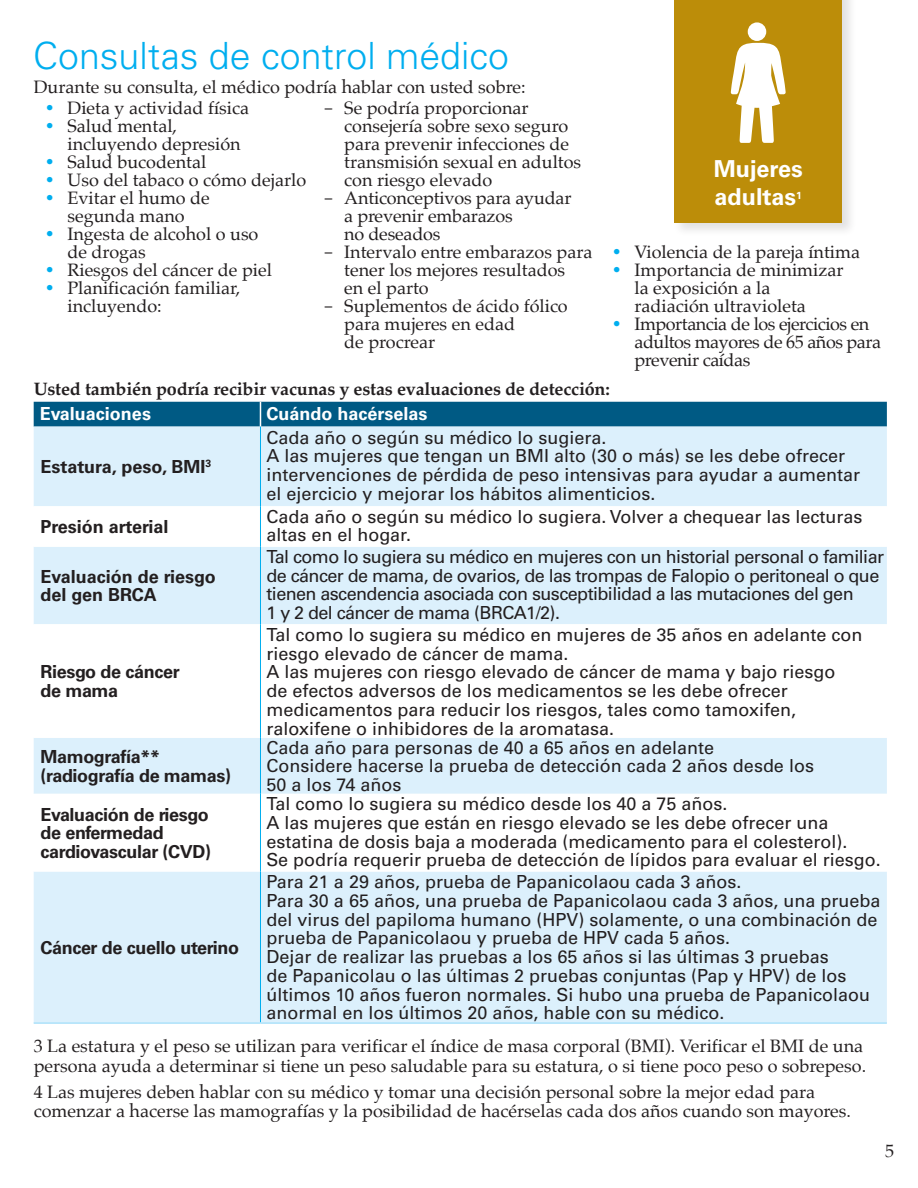
<style>
.page{position:relative;width:918px;height:1188px;background:#fff}
.page>*{position:absolute;margin:0;border:0;box-sizing:border-box;transform-origin:0 0}
.t1{font:300 37.5px "Univers LT Std";color:#00aeef}
.t2{font:700 23.4px/28px "Univers LT Std";color:#fff}
.t3{font:18px/18.8px "Univers LT Std";color:#231f20}
.t4{font:18px/18px "Palatino";color:#231f20}
.t5{font:18px/18.8px "Univers LT Std";letter-spacing:-.03em;color:#231f20}
.t6{font:700 18px/18.8px "Univers LT Std";letter-spacing:-.02em;color:#231f20}
.t7{font:18px/18px "Palatino";letter-spacing:-.025em;color:#231f20}
.t8{font:700 18px "Palatino";letter-spacing:-.01em;color:#231f20}
.t9{font:700 18px/18.8px "Univers LT Std";color:#231f20}
.t10{font:700 18px "Univers LT Std";color:#fff}
.t11{font:15px "Univers LT Std";color:#00aeef}
.t12{font:700 10.2px "Univers LT Std";color:#fff}
.s1{font-family:"Univers LT Std";font-size:15px;color:#00aeef}
.s2{font-family:"Univers LT Std";font-size:15px}
</style>
<div class="page">
<div style="left:34px;top:427px;width:853px;height:595px;background:#dcf0fc"></div>
<svg style="left:34px;top:506px;width:853px;height:41px"></svg>
<svg style="left:34px;top:624px;width:853px;height:248px"></svg>
<div style="left:34px;top:402px;width:853px;height:25px;background:#005a84"></div>
<hr style="left:260px;top:427px;width:1px;height:79px;background:#00aeef">
<hr style="left:260px;top:506px;width:1px;height:41px;background:#00aeef">
<hr style="left:260px;top:547px;width:1px;height:77px;background:#00aeef">
<hr style="left:260px;top:624px;width:1px;height:114px;background:#00aeef">
<hr style="left:260px;top:738px;width:1px;height:56px;background:#00aeef">
<hr style="left:260px;top:794px;width:1px;height:78px;background:#00aeef">
<hr style="left:260px;top:872px;width:1px;height:150px;background:#00aeef">
<hr style="left:34px;top:1022px;width:226px;height:2px;background:#ace1fa">
<hr style="left:260px;top:1022px;width:627px;height:2px;background:#ace1fa">
<div style="left:673px;top:0;width:184px;height:237px;background:#231f20;opacity:.13"></div>
<div style="left:674px;top:0;width:168px;height:222px;background:#bc8d09"></div>
<div style="left:748px;top:22px;width:18px;height:19px;background:#fff;border-radius:50%"></div>
<svg style="left:730px;top:43px;width:56px;height:100px"></svg>
<h3 class="t1" style="left:33px;top:33px;width:477px">Consultas de control médico</h3>
<p class="t4" style="left:34px;top:78px;width:493px">Durante su consulta, el médico podría hablar con usted sobre:</p>
<p class="t4" style="left:47px;top:99px;width:203px"><span class="s1">•</span> Dieta y actividad física</p>
<p class="t4" style="left:67px;top:117px;width:175px;text-indent:-20px"><span class="s1">•</span> Salud mental, incluyendo depresión</p>
<p class="t4" style="left:47px;top:153px;width:161px"><span class="s1">•</span> Salud bucodental</p>
<p class="t4" style="left:47px;top:171px;width:261px"><span class="s1">•</span> Uso del tabaco o cómo dejarlo</p>
<p class="t4" style="left:47px;top:189px;width:164px;text-align:center"><span class="s1">•</span> Evitar el humo de segunda mano</p>
<p class="t4" style="left:67px;top:225px;width:193px;text-indent:-20px"><span class="s1">•</span> Ingesta de alcohol o uso de drogas</p>
<p class="t4" style="left:47px;top:261px;width:226px"><span class="s1">•</span> Riesgos del cáncer de piel</p>
<p class="t11" style="left:47px;top:279px;width:7px">•</p>
<p class="t4" style="left:67px;top:279px;width:174px">Planificación familiar, incluyendo:</p>
<p class="t4" style="left:344px;top:99px;width:239px;text-indent:-20px"><span class="s2">–</span> Se podría proporcionar consejería sobre sexo seguro para prevenir infecciones de transmisión sexual en adultos con riesgo elevado</p>
<p class="t4" style="left:344px;top:189px;width:229px;text-indent:-19px"><span class="s2">–</span> Anticonceptivos para ayudar a prevenir embarazos<br>no deseados</p>
<p class="t4" style="left:344px;top:243px;width:250px;text-indent:-20px"><span class="s2">–</span> Intervalo entre embarazos para tener los mejores resultados<br>en el parto</p>
<p class="t4" style="left:344px;top:297px;width:225px;text-indent:-20px"><span class="s2">–</span> Suplementos de ácido fólico para mujeres en edad<br>de procrear</p>
<h2 class="t2" style="left:714px;top:155px;width:90px">Mujeres adultas</h2>
<p class="t12" style="left:796px;top:189px;width:7px">1</p>
<p class="t4" style="left:614px;top:243px;width:247px"><span class="s1">•</span> Violencia de la pareja íntima</p>
<p class="t4" style="left:635px;top:261px;width:210px;text-indent:-20px"><span class="s1">•</span> Importancia de minimizar la exposición a la radiación ultravioleta</p>
<p class="t7" style="left:635px;top:315px;width:248px;text-indent:-20px"><span class="s1">•</span> Importancia de los ejercicios en adultos mayores de 65 años para prevenir caídas</p>
<p class="t8" style="left:34px;top:373px;width:578px">Usted también podría recibir vacunas y estas evaluaciones de detección:</p>
<p class="t10" style="left:40px;top:403px;width:113px">Evaluaciones</p>
<p class="t10" style="left:266px;top:403px;width:163px">Cuándo hacérselas</p>
<p class="t9" style="left:40px;top:457px;width:172px">Estatura, peso, BMI<sup>3</sup></p>
<p class="t3" style="left:266px;top:428px;width:342px">Cada año o según su médico lo sugiera.</p>
<p class="t3" style="left:266px;top:447px;width:595px">A las mujeres que tengan un BMI alto (30 o más) se les debe ofrecer intervenciones de pérdida de peso intensivas para ayudar a aumentar el ejercicio y mejorar los hábitos alimenticios.</p>
<p class="t9" style="left:40px;top:517px;width:130px">Presión arterial</p>
<p class="t3" style="left:266px;top:507px;width:598px">Cada año o según su médico lo sugiera. Volver a chequear las lecturas altas en el hogar.</p>
<p class="t9" style="left:40px;top:567px;width:177px">Evaluación de riesgo del gen BRCA</p>
<p class="t5" style="left:266px;top:547px;width:619px">Tal como lo sugiera su médico en mujeres con un historial personal o familiar de cáncer de mama, de ovarios, de las trompas de Falopio o peritoneal o que tienen ascendencia asociada con susceptibilidad a las mutaciones del gen<br>1 y 2 del cáncer de mama (BRCA1/2).</p>
<p class="t6" style="left:40px;top:663px;width:141px">Riesgo de cáncer de mama</p>
<p class="t6" style="left:40px;top:747px;width:192px">Mamografía** (radiografía de mamas)</p>
<p class="t6" style="left:40px;top:805px;width:172px">Evaluación de riesgo de enfermedad cardiovascular (CVD)</p>
<p class="t6" style="left:40px;top:938px;width:200px">Cáncer de cuello uterino</p>
<p class="t3" style="left:266px;top:625px;width:598px">Tal como lo sugiera su médico en mujeres de 35 años en adelante con riesgo elevado de cáncer de mama.</p>
<p class="t3" style="left:266px;top:663px;width:571px">A las mujeres con riesgo elevado de cáncer de mama y bajo riesgo de efectos adversos de los medicamentos se les debe ofrecer medicamentos para reducir los riesgos, tales como tamoxifen, raloxifene o inhibidores de la aromatasa.</p>
<p class="t3" style="left:266px;top:738px;width:449px">Cada año para personas de 40 a 65 años en adelante</p>
<p class="t3" style="left:266px;top:757px;width:549px">Considere hacerse la prueba de detección cada 2 años desde los<br>50 a los 74 años</p>
<p class="t3" style="left:266px;top:794px;width:463px">Tal como lo sugiera su médico desde los 40 a 75 años.</p>
<p class="t3" style="left:266px;top:813px;width:583px">A las mujeres que están en riesgo elevado se les debe ofrecer una estatina de dosis baja a moderada (medicamento para el colesterol).</p>
<p class="t3" style="left:266px;top:851px;width:616px">Se podría requerir prueba de detección de lípidos para evaluar el riesgo.</p>
<p class="t3" style="left:266px;top:872px;width:477px">Para 21 a 29 años, prueba de Papanicolaou cada 3 años.</p>
<p class="t3" style="left:266px;top:891px;width:616px">Para 30 a 65 años, una prueba de Papanicolaou cada 3 años, una prueba del virus del papiloma humano (HPV) solamente, o una combinación de prueba de Papanicolaou y prueba de HPV cada 5 años.</p>
<p class="t3" style="left:266px;top:947px;width:605px">Dejar de realizar las pruebas a los 65 años si las últimas 3 pruebas<br>de Papanicolau o las últimas 2 pruebas conjuntas (Pap y HPV) de los últimos 10 años fueron normales. Si hubo una prueba de Papanicolaou anormal en los últimos 20 años, hable con su médico.</p>
<p class="t4" style="left:34px;top:1036px;width:834px;line-height:19.5px">3 La estatura y el peso se utilizan para verificar el índice de masa corporal (BMI). Verificar el BMI de una persona ayuda a determinar si tiene un peso saludable para su estatura, o si tiene poco peso o sobrepeso.</p>
<p class="t4" style="left:34px;top:1082px;width:819px;line-height:19.5px">4 Las mujeres deben hablar con su médico y tomar una decisión personal sobre la mejor edad para comenzar a hacerse las mamografías y la posibilidad de hacérselas cada dos años cuando son mayores.</p>
<p class="t4" style="left:885px;top:1141px;width:10px">5</p>
</div>
